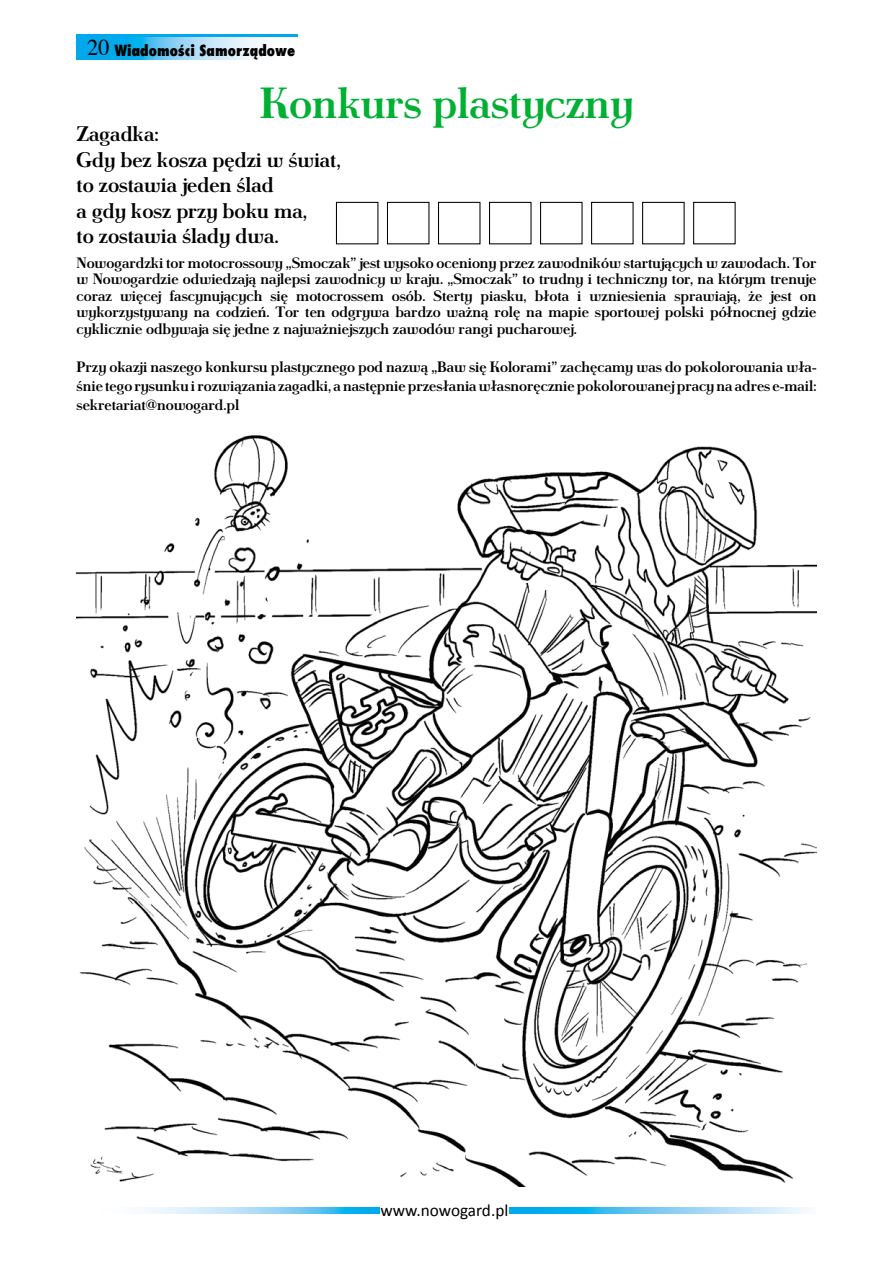
<style>
.page{position:relative;width:893px;height:1263px;background:#fff}
.page>*{position:absolute;margin:0;border:0;box-sizing:border-box;transform-origin:0 0}
.t1{font:700 43.5px "Ant Polt";color:#00b033}
.t2{font:700 21px/25.2px "Ant Polt";color:#000}
.t3{font:17.25px "Calibri";color:#000}
.t4{font:700 15px/16.5px "Ant Polt";color:#000;text-align:justify}
.t5{font:800 15px "Fujiyama";color:#000}
.s1{font-family:"Times";font-weight:400;font-size:22.5px}
</style>
<div class="page">
<svg style="left:146px;top:1207px;width:660px;height:6px;background:#7ecff4"></svg>
<div style="left:380px;top:1203px;width:128px;height:13px;background:#fff"></div>
<div style="left:77px;top:34px;width:221px;height:26px;background:#00a8ec"></div>
<svg style="left:138px;top:37px;width:160px;height:23px;background:#b9e3f8"></svg>
<img style="left:77px;top:201px;width:739px;height:985px">
<div style="left:336px;top:202px;width:42px;height:42px;border:1px solid #000"></div>
<div style="left:387px;top:202px;width:42px;height:42px;border:1px solid #000"></div>
<div style="left:438px;top:202px;width:42px;height:42px;border:1px solid #000"></div>
<div style="left:489px;top:202px;width:42px;height:42px;border:1px solid #000"></div>
<div style="left:540px;top:202px;width:43px;height:42px;border:1px solid #000"></div>
<div style="left:591px;top:202px;width:43px;height:42px;border:1px solid #000"></div>
<div style="left:642px;top:202px;width:43px;height:42px;border:1px solid #000"></div>
<div style="left:693px;top:202px;width:43px;height:42px;border:1px solid #000"></div>
<p class="t5" style="left:87px;top:40px;width:210px"><span class="s1">20</span> Wiadomości Samorządowe</p>
<h1 class="t1" style="left:260px;top:70px;width:375px">Konkurs plastyczny</h1>
<h2 class="t2" style="left:77px;top:146px;width:266px">Gdy bez kosza pędzi w świat, to zostawia jeden ślad<br>a gdy kosz przy boku ma,<br>to zostawia ślady dwa.</h2>
<h2 class="t2" style="left:77px;top:120px;width:84px">Zagadka:</h2>
<p class="t4" style="left:77px;top:254px;width:741px">Nowogardzki tor motocrossowy „Smoczak” jest wysoko oceniony przez zawodników startujących w zawodach. Tor w Nowogardzie odwiedzają najlepsi zawodnicy w kraju. „Smoczak” to trudny i techniczny tor, na którym trenuje coraz więcej fascynujących się motocrossem osób. Sterty piasku, błota i wzniesienia sprawiają, że jest on wykorzystywany na codzień. Tor ten odgrywa bardzo ważną rolę na mapie sportowej polski północnej gdzie cyklicznie odbywaja się jedne z najważniejszych zawodów rangi pucharowej.</p>
<p class="t4" style="left:77px;top:356px;width:741px;line-height:19px">Przy okazji naszego konkursu plastycznego pod nazwą „Baw się Kolorami” zachęcamy was do pokolorowania wła&shy;śnie tego rysunku i rozwiązania zagadki, a następnie przesłania własnoręcznie pokolorowanej pracy na adres e-mail: sekretariat@nowogard.pl</p>
<p class="t3" style="left:380px;top:1199px;width:129px">www.nowogard.pl</p>
</div>
